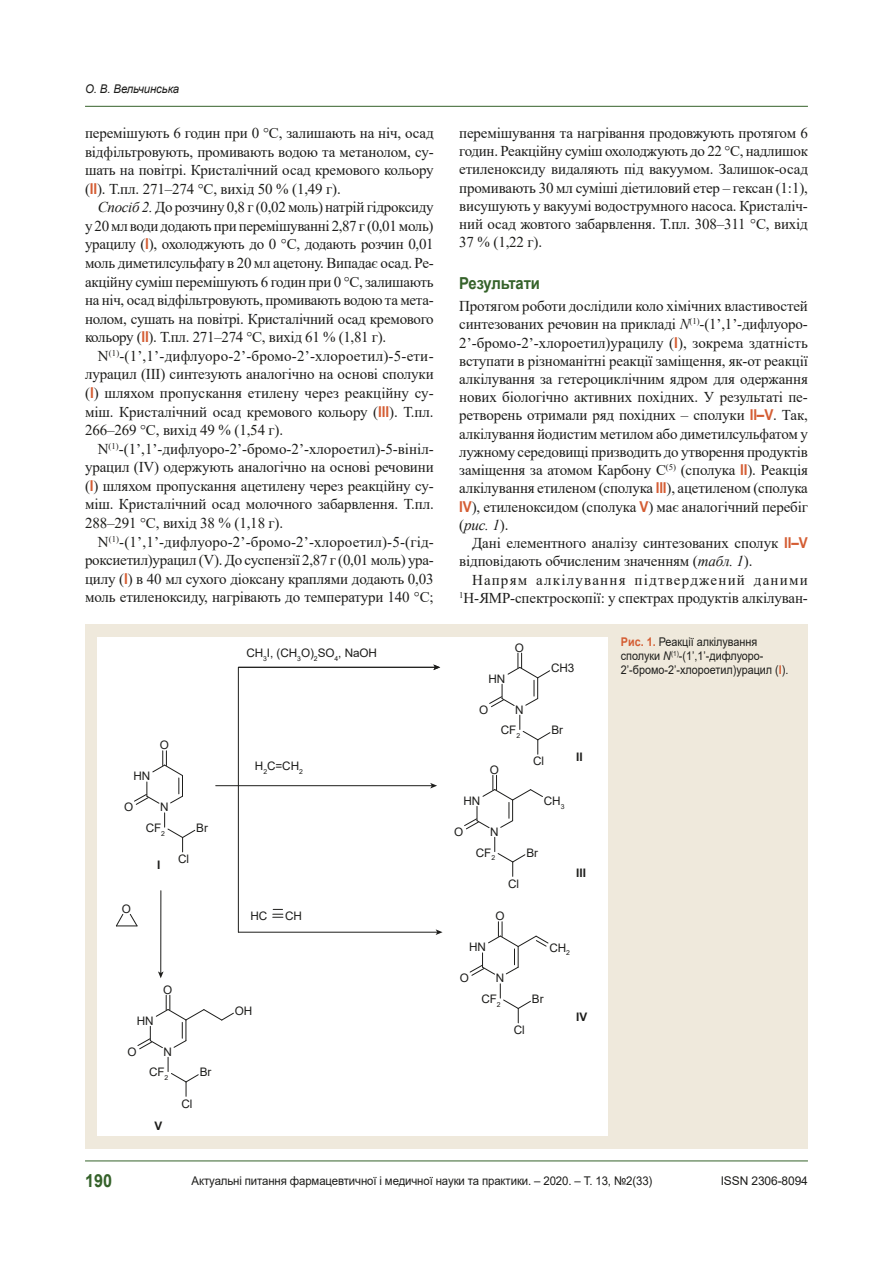
<style>
.page{position:relative;width:893px;height:1263px;background:#fff}
.page>*{position:absolute;margin:0;border:0;box-sizing:border-box;transform-origin:0 0}
.t1{font:700 18px "Arial";color:#35622a;scale:.9 1}
.nazva{font:700 16.5px "Arial";letter-spacing:-.01em;color:#35622a;scale:.9 1}
.tecst{font:15px/18.6px "Times New Roman";letter-spacing:-.01em;color:#1d1d1b;text-align:justify}
.tecst_1{font:15px/18.1px "Times New Roman";letter-spacing:-.01em;color:#1d1d1b;text-align:justify}
.примечание{font:12px/14.4px "Arial";letter-spacing:-.01em;color:#1d1d1b;scale:.9 1}
.примечание-2{font:12px "Arial";letter-spacing:-.01em;color:#1d1d1b;scale:.95 1}
.t2{font:italic 12px "Arial";letter-spacing:-.01em;color:#1d1d1b;scale:.95 1}
.примечание-3{font:12px "Arial";letter-spacing:-.01em;color:#1d1d1b}
.t3{font:11.7px "Arial";letter-spacing:-.005em;color:#1d1d1b}
.t4{font:700 11.7px "Arial";color:#1d1d1b}
.s1{font-family:"Arial";font-weight:700;color:#d45d33}
.s2{font-style:italic}
.s3{font-weight:700;color:#d45d33}
</style>
<div class="page">
<hr style="left:85px;top:1160px;width:723px;height:1px;background:#35622a">
<hr style="left:85px;top:106px;width:723px;height:1px;background:#35622a">
<div style="left:85px;top:624px;width:723px;height:524px;background:#efe9dc"></div>
<div style="left:98px;top:637px;width:510px;height:498px;background:#fff"></div>
<hr style="left:160px;top:891px;width:1px;height:82px;background:#1d1d1b">
<svg style="left:158px;top:971px;width:6px;height:7px"></svg>
<svg style="left:134px;top:751px;width:49px;height:54px"></svg>
<svg style="left:164px;top:813px;width:32px;height:39px"></svg>
<svg style="left:116px;top:914px;width:22px;height:13px"></svg>
<svg style="left:168px;top:1057px;width:31px;height:39px"></svg>
<svg style="left:137px;top:995px;width:97px;height:55px"></svg>
<hr style="left:216px;top:785px;width:216px;height:1px;background:#1d1d1b">
<svg style="left:238px;top:668px;width:198px;height:264px"></svg>
<hr style="left:238px;top:667px;width:197px;height:1px;background:#1d1d1b">
<svg style="left:433px;top:664px;width:7px;height:6px"></svg>
<hr style="left:238px;top:932px;width:200px;height:1px;background:#1d1d1b">
<svg style="left:436px;top:929px;width:7px;height:6px"></svg>
<svg style="left:519px;top:715px;width:32px;height:39px"></svg>
<svg style="left:489px;top:653px;width:62px;height:55px"></svg>
<svg style="left:494px;top:837px;width:32px;height:39px"></svg>
<svg style="left:464px;top:775px;width:79px;height:55px"></svg>
<svg style="left:500px;top:984px;width:31px;height:39px"></svg>
<svg style="left:469px;top:922px;width:80px;height:54px"></svg>
<p class="t2" style="left:85px;top:81px;width:101px">О. В. Вельчинська</p>
<p class="tecst" style="left:85px;top:123px;width:350px">перемішують 6 годин при 0 °С, залишають на ніч, осад відфільтровують, промивають водою та метанолом, су&shy;шать на повітрі. Кристалічний осад кремового кольору (<span class="s1">ІІ</span>). Т.пл. 271–274 °С, вихід 50 % (1,49 г).</p>
<p class="tecst" style="left:85px;top:197px;width:350px;text-indent:13px"><span class="s2">Спосіб 2.</span> До розчину 0,8 г (0,02 моль) натрій гідроксиду у 20 мл води додають при перемішуванні 2,87 г (0,01 моль) урацилу (<span class="s1">І</span>), охолоджують до 0 °С, додають розчин 0,01 моль диметилсульфату в 20 мл ацетону. Випадає осад. Ре&shy;акційну суміш перемішують 6 годин при 0 °С, залишають на ніч, осад відфільтровують, промивають водою та мета&shy;нолом, сушать на повітрі. Кристалічний осад кремового кольору (<span class="s1">ІІ</span>). Т.пл. 271–274 °С, вихід 61 % (1,81 г).</p>
<p class="tecst" style="left:85px;top:346px;width:350px;text-indent:13px">N<sup>(1)</sup>-(1’,1’-дифлуоро-2’-бромо-2’-хлороетил)-5-ети&shy;лурацил (ІІІ) синтезують аналогічно на основі сполуки (<span class="s1">І</span>) шляхом пропускання етилену через реакційну су&shy;міш. Кристалічний осад кремового кольору (<span class="s1">ІІІ</span>). Т.пл.<br>266–269 °С, вихід 49 % (1,54 г).</p>
<p class="tecst" style="left:85px;top:439px;width:350px;text-indent:13px">N<sup>(1)</sup>-(1’,1’-дифлуоро-2’-бромо-2’-хлороетил)-5-вініл&shy;урацил (IV) одержують аналогічно на основі речовини (<span class="s1">І</span>) шляхом пропускання ацетилену через реакційну су&shy;міш. Кристалічний осад молочного забарвлення. Т.пл.<br>288–291 °С, вихід 38 % (1,18 г).</p>
<p class="tecst" style="left:85px;top:532px;width:350px;text-indent:13px">N<sup>(1)</sup>-(1’,1’-дифлуоро-2’-бромо-2’-хлороетил)-5-(гід&shy;роксиетил)урацил (V). До суспензії 2,87 г (0,01 моль) ура&shy;цилу (<span class="s1">І</span>) в 40 мл сухого діоксану краплями додають 0,03 моль етиленоксиду, нагрівають до температури 140 °С;</p>
<p class="t3" style="left:246px;top:645px;width:132px">CH<sub>3</sub>I, (CH<sub>3</sub>O)<sub>2</sub>SO<sub>4</sub>, NaOH</p>
<p class="t3" style="left:133px;top:768px;width:18px">HN</p>
<p class="t3" style="left:124px;top:799px;width:11px">O</p>
<p class="t3" style="left:160px;top:737px;width:11px">O</p>
<p class="t3" style="left:160px;top:799px;width:10px">N</p>
<p class="t3" style="left:146px;top:820px;width:21px">CF<sub>2</sub></p>
<p class="t4" style="left:157px;top:856px;width:5px">I</p>
<p class="t3" style="left:196px;top:820px;width:13px">Br</p>
<p class="t3" style="left:178px;top:851px;width:12px">Cl</p>
<p class="t3" style="left:122px;top:901px;width:11px">O</p>
<p class="t3" style="left:255px;top:758px;width:50px">H<sub>2</sub>C=CH<sub>2</sub></p>
<p class="t3" style="left:250px;top:908px;width:18px">HC</p>
<p class="t3" style="left:285px;top:908px;width:18px">CH</p>
<p class="t3" style="left:137px;top:1013px;width:18px">HN</p>
<p class="t3" style="left:127px;top:1044px;width:11px">O</p>
<p class="t3" style="left:163px;top:981px;width:11px">O</p>
<p class="t3" style="left:164px;top:1043px;width:10px">N</p>
<p class="t3" style="left:149px;top:1064px;width:21px">CF<sub>2</sub></p>
<p class="t4" style="left:155px;top:1118px;width:9px">V</p>
<p class="t3" style="left:200px;top:1064px;width:13px">Br</p>
<p class="t3" style="left:181px;top:1095px;width:12px">Cl</p>
<p class="t3" style="left:235px;top:1002px;width:19px">OH</p>
<p class="tecst" style="left:459px;top:123px;width:350px;line-height:18.1px">перемішування та нагрівання продовжують протягом 6 годин. Реакційну суміш охолоджують до 22 °С, надлишок етиленоксиду видаляють під вакуумом. Залишок-осад промивають 30 мл суміші діетиловий етер – гексан (1:1), висушують у вакуумі водострумного насоса. Кристаліч&shy;ний осад жовтого забарвлення. Т.пл. 308–311 °С, вихід 37 % (1,22 г).</p>
<p class="nazva" style="left:459px;top:271px;width:91px">Результати</p>
<p class="tecst_1" style="left:459px;top:296px;width:350px">Протягом роботи дослідили коло хімічних властивостей синтезованих речовин на прикладі <span class="s2">N</span><sup>(1)</sup>-(1’,1’-дифлуоро-2’-бромо-2’-хлороетил)урацилу (<span class="s1">І</span>), зокрема здатність вступати в різноманітні реакції заміщення, як-от реакції алкілування за гетероциклічним ядром для одержання нових біологічно активних похідних. У результаті пе&shy;ретворень отримали ряд похідних – сполуки <span class="s1">II–V</span>. Так, алкілування йодистим метилом або диметилсульфатом у лужному середовищі призводить до утворення продуктів заміщення за атомом Карбону С<sup>(5)</sup> (сполука <span class="s1">II</span>). Реакція алкілування етиленом (сполука <span class="s1">III</span>), ацетиленом (сполука <span class="s1">IV</span>), етиленоксидом (сполука <span class="s1">V</span>) має аналогічний перебіг (<span class="s2">рис. 1</span>).</p>
<p class="tecst" style="left:459px;top:533px;width:350px;line-height:18.1px;text-indent:13px">Дані елементного аналізу синтезованих сполук <span class="s1">ІI–V </span>відповідають обчисленим значенням (<span class="s2">табл. 1</span>).</p>
<p class="tecst" style="left:459px;top:570px;width:350px;line-height:18.1px;text-align:right">Напрям алкілування підтверджений даними<br><sup>1</sup>Н-ЯМР-спектроскопії: у спектрах продуктів алкілуван-</p>
<p class="t3" style="left:489px;top:671px;width:18px">HN</p>
<p class="t3" style="left:479px;top:702px;width:11px">O</p>
<p class="t3" style="left:515px;top:639px;width:11px">O</p>
<p class="t3" style="left:515px;top:701px;width:10px">N</p>
<p class="t3" style="left:501px;top:722px;width:21px">CF<sub>2</sub></p>
<p class="t3" style="left:463px;top:793px;width:18px">HN</p>
<p class="t3" style="left:454px;top:824px;width:11px">O</p>
<p class="t3" style="left:490px;top:762px;width:11px">O</p>
<p class="t3" style="left:490px;top:824px;width:10px">N</p>
<p class="t3" style="left:551px;top:660px;width:25px">CH3</p>
<p class="t3" style="left:551px;top:722px;width:13px">Br</p>
<p class="t3" style="left:533px;top:753px;width:12px">Cl</p>
<p class="t3" style="left:544px;top:793px;width:22px">CH<sub>3</sub></p>
<p class="t4" style="left:576px;top:749px;width:8px">II</p>
<p class="t3" style="left:476px;top:844px;width:21px">CF<sub>2</sub></p>
<p class="t3" style="left:526px;top:844px;width:13px">Br</p>
<p class="t3" style="left:508px;top:875px;width:12px">Cl</p>
<p class="t4" style="left:576px;top:864px;width:11px">III</p>
<p class="t3" style="left:469px;top:939px;width:18px">HN</p>
<p class="t3" style="left:460px;top:970px;width:11px">O</p>
<p class="t3" style="left:495px;top:908px;width:11px">O</p>
<p class="t3" style="left:496px;top:970px;width:10px">N</p>
<p class="t3" style="left:481px;top:991px;width:21px">CF<sub>2</sub></p>
<p class="t3" style="left:549px;top:939px;width:22px">CH<sub>2</sub></p>
<p class="t3" style="left:532px;top:991px;width:13px">Br</p>
<p class="t4" style="left:576px;top:1008px;width:13px">IV</p>
<p class="t3" style="left:514px;top:1022px;width:12px">Cl</p>
<p class="примечание" style="left:621px;top:634px;width:188px"><span class="s3">Рис. 1.</span> Реакції алкілування сполуки <span class="s2">N</span><sup>(1)</sup>-(1’,1’-дифлуоро-<br>2’-бромо-2’-хлороетил)урацил (<span class="s3">І</span>).</p>
<p class="t1" style="left:85px;top:1168px;width:32px">190</p>
<p class="примечание-2" style="left:191px;top:1172px;width:487px">Актуальні питання фармацевтичної і медичної науки та практики. – 2020. – Т. 13, №2(33)</p>
<p class="примечание-3" style="left:721px;top:1172px;width:89px">ISSN 2306-8094</p>
</div>
